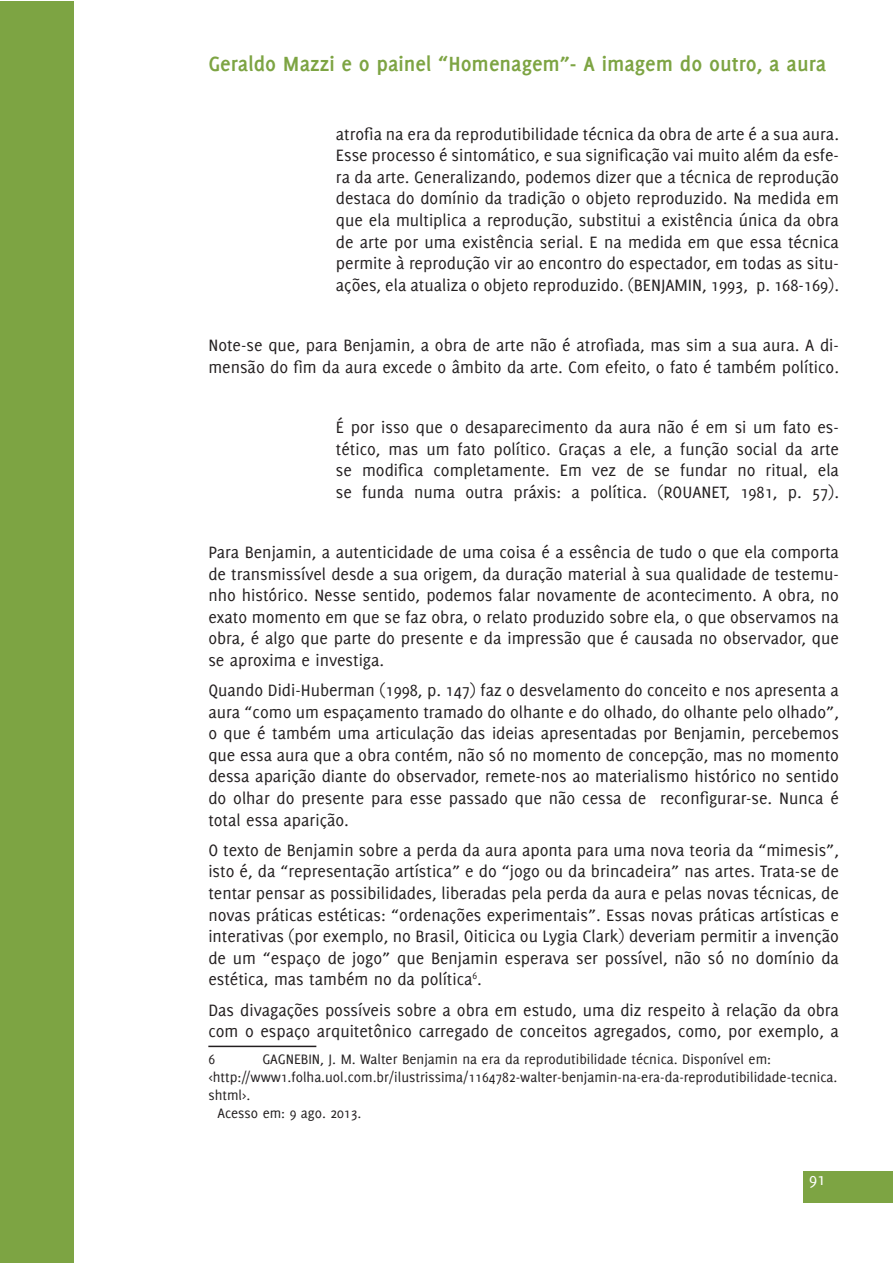
<style>
.page{position:relative;width:893px;height:1263px;background:#fff}
.page>*{position:absolute;margin:0;border:0;box-sizing:border-box;transform-origin:0 0}
.t1{font:700 22.5px "Delicious";color:#7da443}
.t2{font:18px/21.6px "Delicious";color:#231f20;text-align:justify}
.t3{font:18px "Delicious";color:#fff}
.t4{font:15px "Delicious";color:#231f20}
</style>
<div class="page">
<div style="left:804px;top:1171px;width:89px;height:31px;background:#7da443"></div>
<div style="left:0;top:1px;width:74px;height:1261px;background:#7da443"></div>
<hr style="left:208px;top:1046px;width:108px;height:1px;background:#231f20">
<p class="t1" style="left:208px;top:51px;width:619px">Geraldo Mazzi e o painel “Homenagem”- A imagem do outro, a aura</p>
<p class="t2" style="left:336px;top:123px;width:505px">atrofia na era da reprodutibilidade técnica da obra de arte é a sua aura.<br>Esse processo é sintomático, e sua significação vai muito além da esfe&shy;ra da arte. Generalizando, podemos dizer que a técnica de reprodução destaca do domínio da tradição o objeto reproduzido. Na medida em que ela multiplica a reprodução, substitui a existência única da obra de arte por uma existência serial. E na medida em que essa técnica permite à reprodução vir ao encontro do espectador, em todas as situ&shy;ações, ela atualiza o objeto reproduzido. (BENJAMIN, 1993, p. 168-169).</p>
<p class="t2" style="left:208px;top:334px;width:632px">Note-se que, para Benjamin, a obra de arte não é atrofiada, mas sim a sua aura. A di&shy;mensão do fim da aura excede o âmbito da arte. Com efeito, o fato é também político.</p>
<p class="t2" style="left:336px;top:416px;width:505px">É por isso que o desaparecimento da aura não é em si um fato es&shy;tético, mas um fato político. Graças a ele, a função social da arte se modifica completamente. Em vez de se fundar no ritual, ela se funda numa outra práxis: a política. (ROUANET, 1981, p. 57).</p>
<p class="t2" style="left:208px;top:541px;width:632px">Para Benjamin, a autenticidade de uma coisa é a essência de tudo o que ela comporta de transmissível desde a sua origem, da duração material à sua qualidade de testemu&shy;nho histórico. Nesse sentido, podemos falar novamente de acontecimento. A obra, no exato momento em que se faz obra, o relato produzido sobre ela, o que observamos na obra, é algo que parte do presente e da impressão que é causada no observador, que se aproxima e investiga.</p>
<p class="t2" style="left:208px;top:679px;width:632px">Quando Didi-Huberman (1998, p. 147) faz o desvelamento do conceito e nos apresenta a aura “como um espaçamento tramado do olhante e do olhado, do olhante pelo olhado”, o que é também uma articulação das ideias apresentadas por Benjamin, percebemos que essa aura que a obra contém, não só no momento de concepção, mas no momento dessa aparição diante do observador, remete-nos ao materialismo histórico no sentido do olhar do presente para esse passado que não cessa de reconfigurar-se. Nunca é total essa aparição.</p>
<p class="t2" style="left:208px;top:839px;width:632px">O texto de Benjamin sobre a perda da aura aponta para uma nova teoria da “mimesis”, isto é, da “representação artística” e do “jogo ou da brincadeira” nas artes. Trata-se de tentar pensar as possibilidades, liberadas pela perda da aura e pelas novas técnicas, de novas práticas estéticas: “ordenações experimentais”. Essas novas práticas artísticas e interativas (por exemplo, no Brasil, Oiticica ou Lygia Clark) deveriam permitir a invenção de um “espaço de jogo” que Benjamin esperava ser possível, não só no domínio da estética, mas também no da política<sup>6</sup>.</p>
<p class="t2" style="left:208px;top:998px;width:632px">Das divagações possíveis sobre a obra em estudo, uma diz respeito à relação da obra com o espaço arquitetônico carregado de conceitos agregados, como, por exemplo, a</p>
<p class="t4" style="left:208px;top:1051px;width:8px">6</p>
<p class="t4" style="left:262px;top:1051px;width:510px">GAGNEBIN, J. M. Walter Benjamin na era da reprodutibilidade técnica. Disponível em:</p>
<p class="t4" style="left:208px;top:1069px;width:631px">&lt;http://www1.folha.uol.com.br/ilustrissima/1164782-walter-benjamin-na-era-da-reprodutibilidade-tecnica.</p>
<p class="t4" style="left:208px;top:1087px;width:44px">shtml&gt;.</p>
<p class="t4" style="left:217px;top:1105px;width:145px">Acesso em: 9 ago. 2013.</p>
<p class="t3" style="left:809px;top:1169px;width:18px">91</p>
</div>
